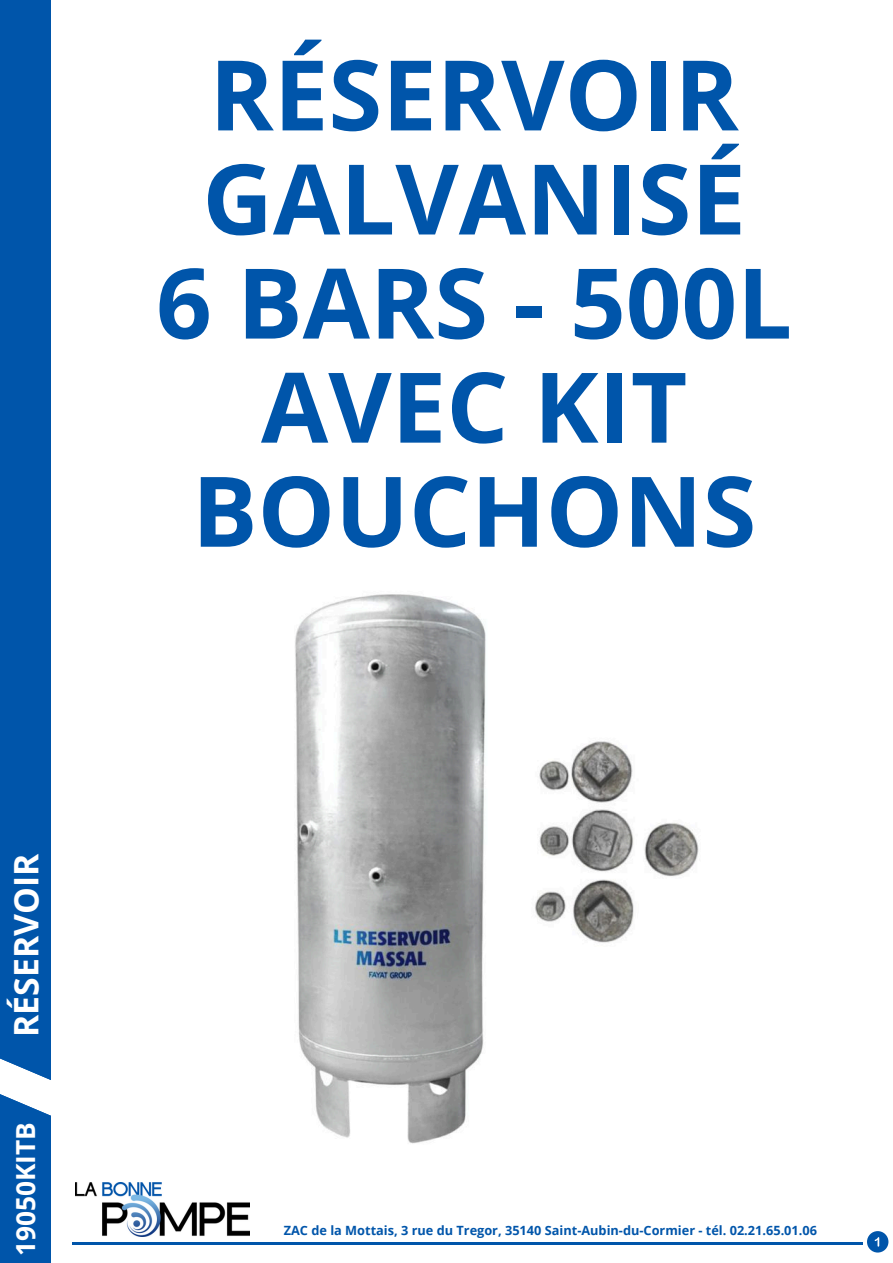
<style>
.page{position:relative;width:893px;height:1263px;background:#fff}
.page>*{position:absolute;margin:0;border:0;box-sizing:border-box;transform-origin:0 0}
.t1{font:700 97.5px/104.1px "Open Sans";color:#05a;text-align:center}
.t2{font:700 33.75px "Open Sans";color:#fff}
.t3{font:700 26.25px "Open Sans";color:#fff}
.t4{font:700 12.75px "Open Sans";color:#05a}
</style>
<div class="page">
<div style="left:0;top:0;width:51px;height:1093px;background:#05a"></div>
<img style="left:76px;top:1182px;width:173px;height:54px">
<hr style="left:72px;top:1242px;width:790px;height:3px;background:#05a">
<div style="left:867px;top:1231px;width:21px;height:21px;background:#05a;border-radius:50%"></div>
<svg style="left:874px;top:1237px;width:5px;height:9px"></svg>
<div style="left:0;top:1093px;width:51px;height:170px;background:#05a"></div>
<svg style="left:0;top:1058px;width:51px;height:58px"></svg>
<img style="left:295px;top:594px;width:404px;height:550px">
<p class="t1" style="left:156px;top:41px;width:637px">RÉSERVOIR<br>GALVANISÉ<br>6 BARS - 500L<br>AVEC KIT<br>BOUCHONS</p>
<h1 class="t2" style="left:2px;top:1037px;width:185px;rotate:-90deg">RÉSERVOIR</h1>
<h3 class="t3" style="left:7px;top:1256px;width:135px;rotate:-90deg">19050KITB</h3>
<p class="t4" style="left:284px;top:1221px;width:535px">ZAC de la Mottais, 3 rue du Tregor, 35140 Saint-Aubin-du-Cormier - tél. 02.21.65.01.06</p>
</div>
